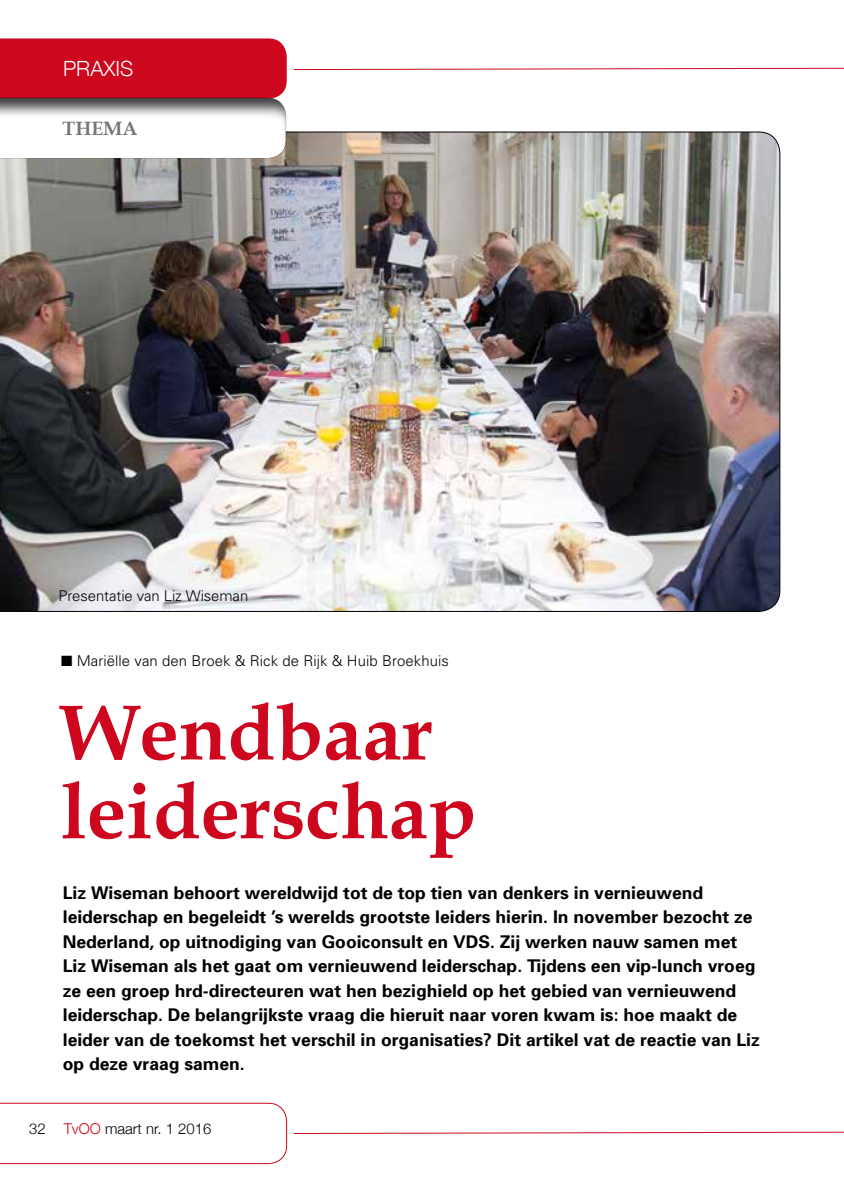
<style>
.page{position:relative;width:844px;height:1191px;background:#fff}
.page>*{position:absolute;margin:0;border:0;box-sizing:border-box;transform-origin:0 0}
.t1{font:700 78.75px/78.8px "Book Antiqua";color:#cd071e}
.t2{font:300 21px "Helvetica Neue";color:#fff}
.t3{font:700 19.25px "Book Antiqua";color:#757679}
.t4{font:700 17.5px/24.5px "Univers";color:#000}
.t5{font:300 14.88px "Univers";letter-spacing:.005em;color:#000}
.t6{font:300 14.88px "Helvetica Neue";color:#000}
.s1{color:#cd071e}
</style>
<div class="page">
<svg style="left:293px;top:67px;width:550px;height:3px"></svg>
<svg style="left:293px;top:1131px;width:550px;height:3px"></svg>
<svg style="left:0;top:1102px;width:287px;height:62px"></svg>
<img style="left:0;top:132px;width:779px;height:479px">
<div style="left:0;top:38px;width:287px;height:49px;background:#cd071e"></div>
<div style="left:0;top:87px;width:287px;height:73px;background:#000;opacity:.75"></div>
<p class="t2" style="left:63px;top:51px;width:72px">PRAXIS</p>
<p class="t3" style="left:63px;top:117px;width:76px">THEMA</p>
<p class="t5" style="left:58px;top:587px;width:191px">Presentatie van Liz Wiseman</p>
<p class="t5" style="left:61px;top:651px;width:389px">■ Mariëlle van den Broek &amp; Rick de Rijk &amp; Huib Broekhuis</p>
<h1 class="t1" style="left:61px;top:694px;width:417px">Wendbaar leiderschap</h1>
<p class="t4" style="left:63px;top:880px;width:698px">Liz Wiseman behoort wereldwijd tot de top tien van denkers in vernieuwend leiderschap en begeleidt ’s werelds grootste leiders hierin. In november bezocht ze Nederland, op uitnodiging van Gooiconsult en VDS. Zij werken nauw samen met Liz Wiseman als het gaat om vernieuwend leiderschap. Tijdens een vip-lunch vroeg ze een groep hrd-directeuren wat hen bezighield op het gebied van vernieuwend leiderschap. De belangrijkste vraag die hieruit naar voren kwam is: hoe maakt de leider van de toekomst het verschil in organisaties? Dit artikel vat de reactie van Liz op deze vraag samen.</p>
<p class="t6" style="left:29px;top:1117px;width:183px">32 <span class="s1">TvOO</span> maart nr. 1 2016</p>
</div>
